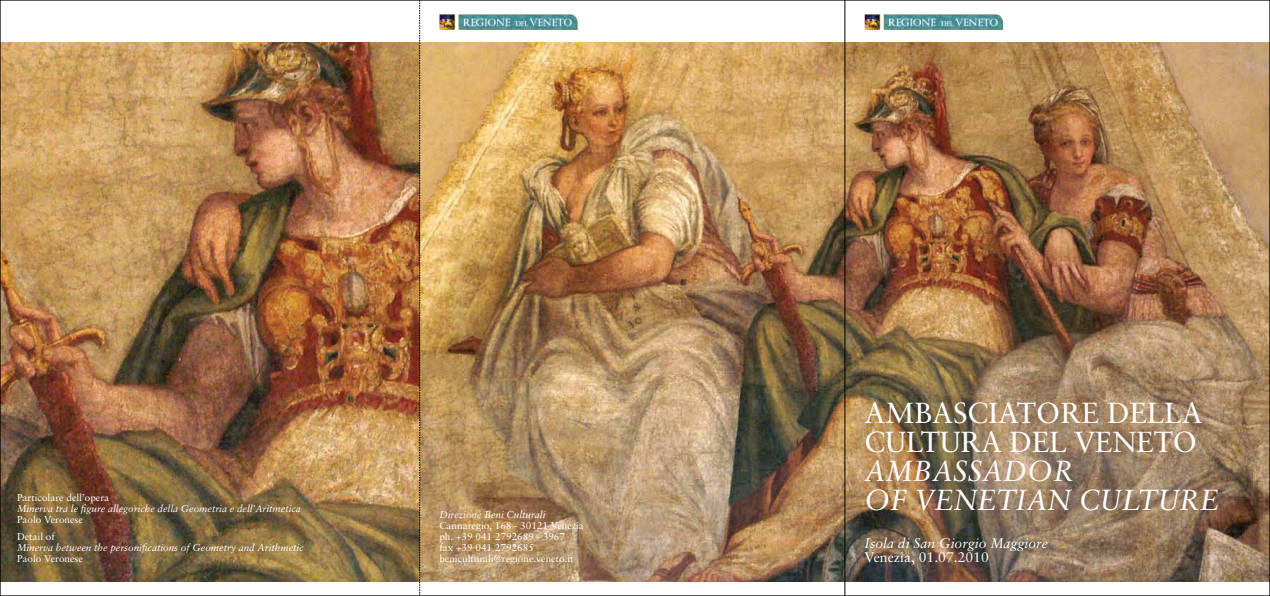
<style>
.page{position:relative;width:1270px;height:596px;background:#fff}
.page>*{position:absolute;margin:0;border:0;box-sizing:border-box;transform-origin:0 0}
.t1{font:29px/29px "Sabon";letter-spacing:-.01em;color:#fff}
.t2{font:italic 29px/29px "Sabon";letter-spacing:-.01em;color:#fff}
.t3{font:italic 14px "Sabon";color:#fff}
.t4{font:14px "Sabon";color:#fff}
.t5{font:10px/11px "Sabon";color:#fff}
.t6{font:italic 10px "Sabon";color:#fff}
</style>
<div class="page">
<img style="left:420px;top:43px;width:848px;height:538px">
<img style="left:865px;top:14px;width:138px;height:17px">
<img style="left:439px;top:14px;width:139px;height:17px">
<img style="left:2px;top:43px;width:417px;height:538px">
<svg style="left:419px;top:0;width:1px;height:595px"></svg>
<hr style="left:845px;top:0;width:1px;height:595px;background:#000">
<p class="t5" style="left:17px;top:491px;width:94px">Particolare dell’opera</p>
<p class="t6" style="left:17px;top:502px;width:285px">Minerva tra le figure allegoriche della Geometria e dell’Aritmetica</p>
<p class="t5" style="left:17px;top:510px;width:67px;line-height:17px">Paolo Veronese<br>Detail of</p>
<p class="t6" style="left:17px;top:541px;width:288px">Minerva between the personifications of Geometry and Arithmetic</p>
<p class="t5" style="left:17px;top:552px;width:67px">Paolo Veronese</p>
<p class="t6" style="left:439px;top:508px;width:108px">Direzione Beni Culturali</p>
<p class="t5" style="left:439px;top:519px;width:146px">Cannaregio, 168 - 30121 Venezia ph. +39 041 2792689 - 3967<br>fax +39 041 2792685 beniculturali@regione.veneto.it</p>
<h1 class="t1" style="left:865px;top:397px;width:340px">AMBASCIATORE DELLA<br>CULTURA DEL VENETO</h1>
<h1 class="t2" style="left:865px;top:455px;width:356px">AMBASSADOR<br>OF VENETIAN CULTURE</h1>
<h2 class="t3" style="left:865px;top:534px;width:185px">Isola di San Giorgio Maggiore</h2>
<h2 class="t4" style="left:865px;top:548px;width:126px">Venezia, 01.07.2010</h2>
</div>
